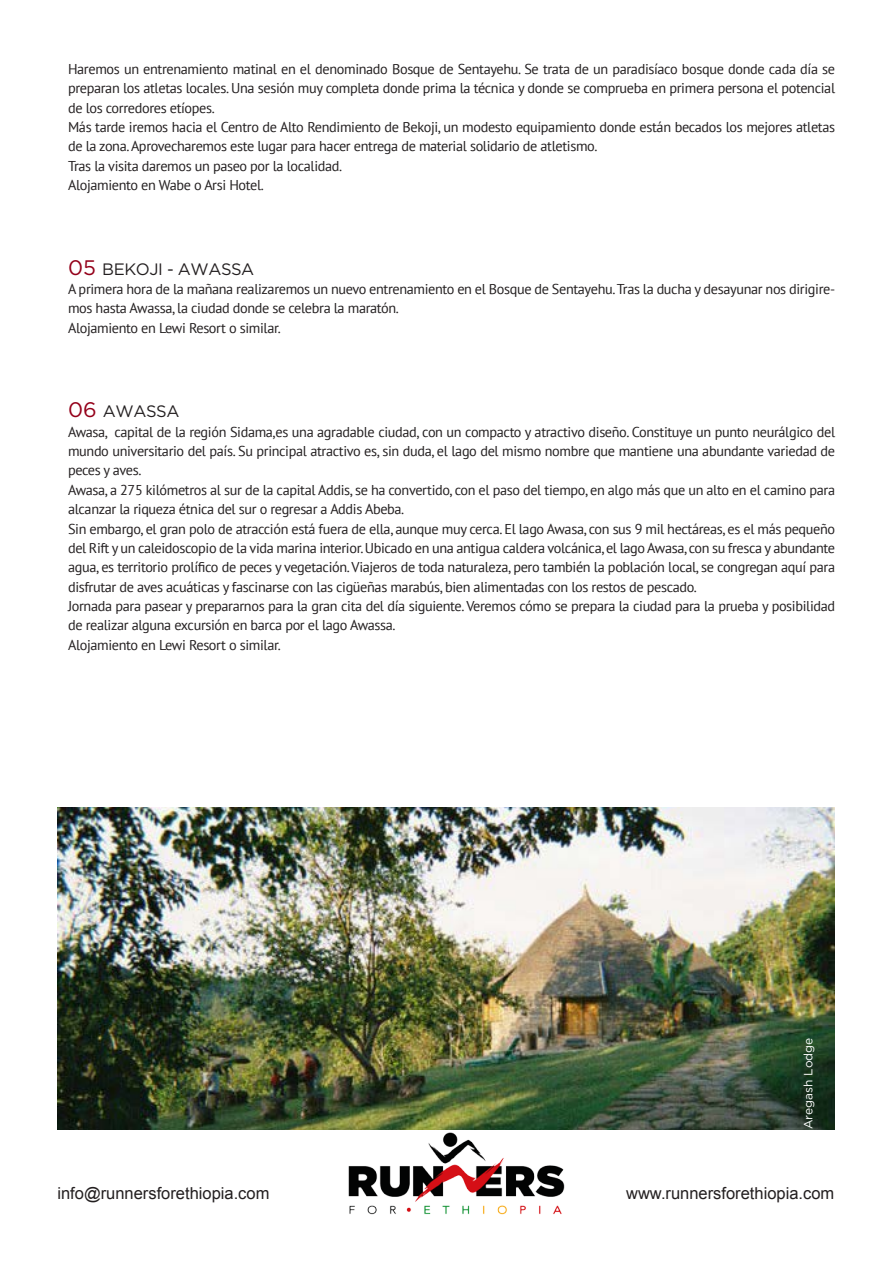
<style>
.page{position:relative;width:893px;height:1263px;background:#fff}
.page>*{position:absolute;margin:0;border:0;box-sizing:border-box;transform-origin:0 0}
.t1{font:16.5px "Arial";color:#231f20}
.t2{font:16.5px "Gotham";letter-spacing:-.025em;color:#231f20}
.t3{font:14.25px/19.4px "PT Sans";letter-spacing:-.025em;color:#231f20}
.t4{font:12px "Gotham";color:#fff}
.s1{font-size:21px;color:#94001a}
</style>
<div class="page">
<img style="left:262px;top:1129px;width:375px;height:86px">
<img style="left:57px;top:808px;width:777px;height:321px">
<p class="t3" style="left:68px;top:59px;width:769px;text-align:justify">Haremos un entrenamiento matinal en el denominado Bosque de Sentayehu. Se trata de un paradisíaco bosque donde cada día se preparan los atletas locales. Una sesión muy completa donde prima la técnica y donde se comprueba en primera persona el potencial de los corredores etíopes.</p>
<p class="t3" style="left:68px;top:117px;width:769px">Más tarde iremos hacia el Centro de Alto Rendimiento de Bekoji, un modesto equipamiento donde están becados los mejores atletas de la zona. Aprovecharemos este lugar para hacer entrega de material solidario de atletismo.</p>
<p class="t3" style="left:68px;top:156px;width:276px">Tras la visita daremos un paseo por la localidad.</p>
<p class="t3" style="left:68px;top:175px;width:197px">Alojamiento en Wabe o Arsi Hotel.</p>
<p class="t2" style="left:68px;top:260px;width:188px"><span class="s1">05</span> BEKOJI - AWASSA</p>
<p class="t3" style="left:68px;top:279px;width:769px">A primera hora de la mañana realizaremos un nuevo entrenamiento en el Bosque de Sentayehu. Tras la ducha y desayunar nos dirigire&shy;mos hasta Awassa, la ciudad donde se celebra la maratón.</p>
<p class="t3" style="left:68px;top:318px;width:214px">Alojamiento en Lewi Resort o similar.</p>
<p class="t2" style="left:68px;top:402px;width:113px"><span class="s1">06</span> AWASSA</p>
<p class="t3" style="left:68px;top:422px;width:769px;text-align:justify">Awasa, capital de la región Sidama,es una agradable ciudad, con un compacto y atractivo diseño. Constituye un punto neurálgico del mundo universitario del país. Su principal atractivo es, sin duda, el lago del mismo nombre que mantiene una abundante variedad de peces y aves.</p>
<p class="t3" style="left:68px;top:480px;width:769px">Awasa, a 275 kilómetros al sur de la capital Addis, se ha convertido, con el paso del tiempo, en algo más que un alto en el camino para alcanzar la riqueza étnica del sur o regresar a Addis Abeba.</p>
<p class="t3" style="left:68px;top:518px;width:769px;text-align:justify">Sin embargo, el gran polo de atracción está fuera de ella, aunque muy cerca. El lago Awasa, con sus 9 mil hectáreas, es el más pequeño del Rift y un caleidoscopio de la vida marina interior. Ubicado en una antigua caldera volcánica, el lago Awasa, con su fresca y abundante agua, es territorio prolífico de peces y vegetación. Viajeros de toda naturaleza, pero también la población local, se congregan aquí para disfrutar de aves acuáticas y fascinarse con las cigüeñas marabús, bien alimentadas con los restos de pescado.</p>
<p class="t3" style="left:68px;top:596px;width:769px">Jornada para pasear y prepararnos para la gran cita del día siguiente. Veremos cómo se prepara la ciudad para la prueba y posibilidad de realizar alguna excursión en barca por el lago Awassa.</p>
<p class="t3" style="left:68px;top:635px;width:214px">Alojamiento en Lewi Resort o similar.</p>
<p class="t4" style="left:801px;top:1129px;width:93px;rotate:-90deg">Aregash Lodge</p>
<p class="t1" style="left:57px;top:1182px;width:214px">info@runnersforethiopia.com</p>
<p class="t1" style="left:626px;top:1182px;width:210px">www.runnersforethiopia.com</p>
</div>
